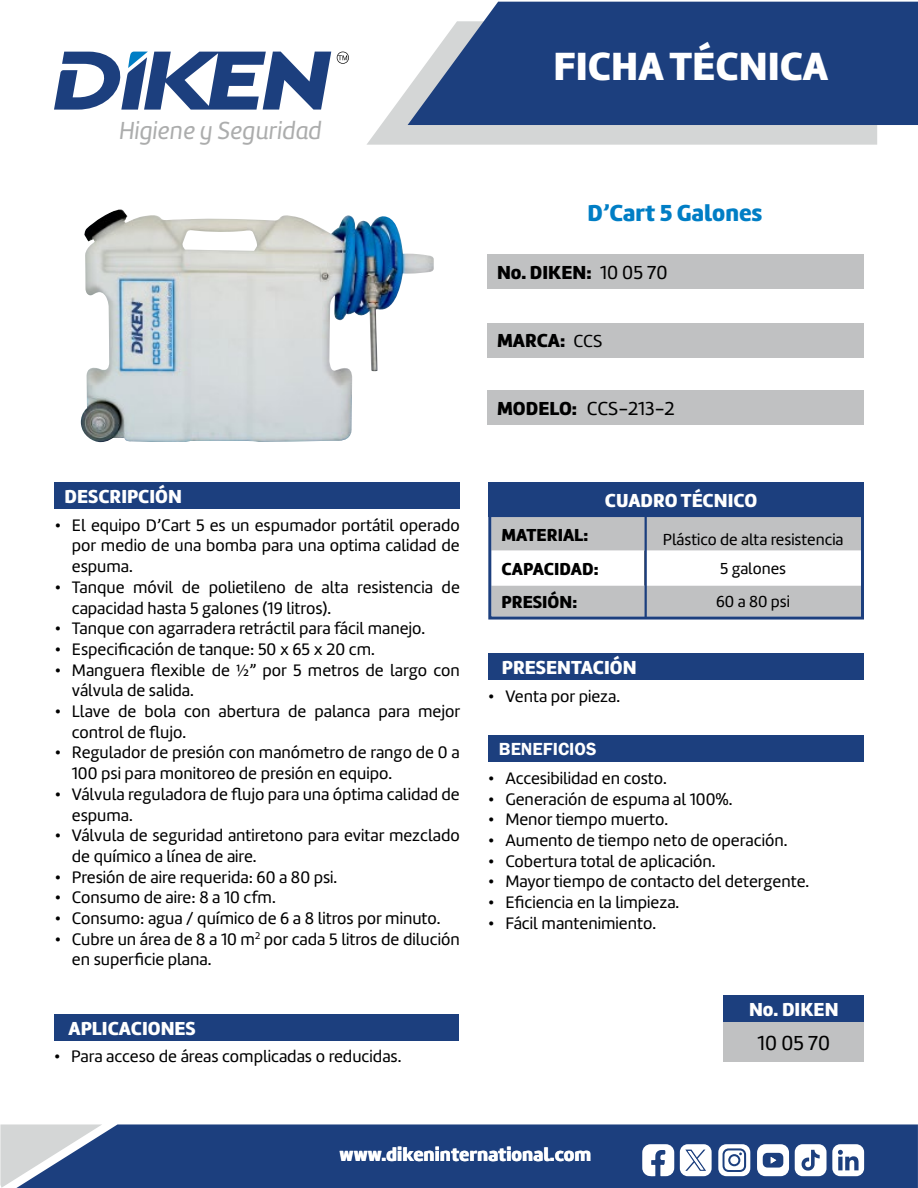
<style>
.page{position:relative;width:918px;height:1188px;background:#fff}
.page>*{position:absolute;margin:0;border:0;box-sizing:border-box;transform-origin:0 0}
.t1{font:40.8px "Amelia Basic Black";color:#fff}
.t2{font:25.5px "Amelia Basic Italic";color:#acadad}
.t3{font:24px "Amelia Basic Black";color:#007ec5}
.t4{font:21px "Amelia Basic";color:#000}
.t5{font:19.5px "Amelia Basic Black";color:#fff}
.t6{font:19.5px "Amelia Basic Black";color:#000}
.t7{font:19.5px "Amelia Basic";color:#000}
.t8{font:18px "Amelia Basic Black";color:#000}
.t9{font:600 18px "Franklin Gothic";color:#fff}
.t10{font:17.25px/20.7px "Amelia Basic";color:#000}
.t11{font:16.5px "Amelia Basic";color:#000}
.s1{font-family:"Myriad Pro"}
.s2{font-family:"Amelia Basic"}
.s3{font-family:"Amelia Basic";font-size:18px}
.s4{font-family:"Amelia Basic Black"}
</style>
<div class="page">
<div style="left:102px;top:1124px;width:816px;height:64px;background:#1c3f7e"></div>
<svg style="left:0;top:1124px;width:102px;height:64px;background:#99a6bd"></svg>
<svg style="left:367px;top:88px;width:510px;height:57px;background:#d8dada"></svg>
<svg style="left:408px;top:2px;width:510px;height:123px;background:#315089"></svg>
<svg style="left:54px;top:51px;width:277px;height:59px"></svg>
<svg style="left:337px;top:52px;width:12px;height:12px"></svg>
<svg style="left:680px;top:1144px;width:32px;height:32px"></svg>
<svg style="left:642px;top:1144px;width:32px;height:32px"></svg>
<svg style="left:718px;top:1144px;width:32px;height:32px"></svg>
<div style="left:730px;top:1156px;width:8px;height:8px;background:#fff;border-radius:50%"></div>
<svg style="left:757px;top:1144px;width:32px;height:32px"></svg>
<svg style="left:795px;top:1144px;width:69px;height:32px"></svg>
<div style="left:487px;top:255px;width:377px;height:34px;background:#c0c1c2"></div>
<div style="left:487px;top:323px;width:377px;height:34px;background:#c0c1c2"></div>
<div style="left:487px;top:391px;width:377px;height:34px;background:#c0c1c2"></div>
<div style="left:55px;top:483px;width:405px;height:26px;background:#1c3f7e"></div>
<div style="left:54px;top:1014px;width:405px;height:26px;background:#1c3f7e"></div>
<div style="left:488px;top:654px;width:376px;height:26px;background:#1c3f7e"></div>
<div style="left:488px;top:736px;width:376px;height:26px;background:#1c3f7e"></div>
<div style="left:724px;top:995px;width:140px;height:27px;background:#1c3f7e"></div>
<div style="left:724px;top:1022px;width:140px;height:40px;background:#c0c1c2"></div>
<img style="left:81px;top:209px;width:353px;height:233px">
<div style="left:488px;top:483px;width:376px;height:34px;background:#1c3f7e"></div>
<svg style="left:492px;top:518px;width:368px;height:98px"></svg>
<hr style="left:644px;top:551px;width:2px;height:34px;background:#000">
<div style="left:488px;top:514px;width:376px;height:106px;border:3px solid #1c3f7e"></div>
<hr style="left:645px;top:517px;width:2px;height:101px;background:#1c3f7e">
<h2 class="t2" style="left:119px;top:116px;width:204px">Higiene y Seguridad</h2>
<p class="t5" style="left:65px;top:485px;width:119px">DESCRIPCIÓN</p>
<p class="t10" style="left:72px;top:515px;width:389px;text-align:justify;text-indent:-17px">• El equipo D’Cart 5 es un espumador portátil operado por medio de una bomba para una optima calidad de espuma.</p>
<p class="t10" style="left:72px;top:577px;width:390px;text-indent:-17px">• Tanque móvil de polietileno de alta resistencia de capacidad hasta 5 galones (19 litros).</p>
<p class="t10" style="left:55px;top:618px;width:372px">• Tanque con agarradera retráctil para fácil manejo.</p>
<p class="t10" style="left:55px;top:639px;width:322px">• Especificación de tanque: 50 x 65 x 20 cm.</p>
<p class="t10" style="left:72px;top:660px;width:389px;text-indent:-17px">• Manguera flexible de <span class="s1">½</span>” por 5 metros de largo con válvula de salida.</p>
<p class="t10" style="left:72px;top:701px;width:390px;text-indent:-17px">• Llave de bola con abertura de palanca para mejor control de flujo.</p>
<p class="t10" style="left:72px;top:742px;width:389px;text-indent:-17px">• Regulador de presión con manómetro de rango de 0 a<br>100 psi para monitoreo de presión en equipo.</p>
<p class="t10" style="left:72px;top:784px;width:389px;text-indent:-17px">• Válvula reguladora de flujo para una óptima calidad de espuma.</p>
<p class="t10" style="left:72px;top:825px;width:389px;text-indent:-17px">• Válvula de seguridad antiretono para evitar mezclado de químico a línea de aire.</p>
<p class="t10" style="left:55px;top:867px;width:284px">• Presión de aire requerida: 60 a 80 psi.</p>
<p class="t10" style="left:55px;top:887px;width:222px">• Consumo de aire: 8 a 10 cfm.</p>
<p class="t10" style="left:55px;top:908px;width:387px">• Consumo: agua / químico de 6 a 8 litros por minuto.</p>
<p class="t10" style="left:72px;top:929px;width:390px;text-indent:-17px">• Cubre un área de 8 a 10 m<sup>2</sup> por cada 5 litros de dilución en superficie plana.</p>
<p class="t5" style="left:69px;top:1016px;width:129px">APLICACIONES</p>
<p class="t10" style="left:54px;top:1046px;width:349px">• Para acceso de áreas complicadas o reducidas.</p>
<h1 class="t1" style="left:553px;top:41px;width:276px">FICHA TÉCNICA</h1>
<h3 class="t3" style="left:587px;top:198px;width:177px">D’Cart 5 Galones</h3>
<p class="t6" style="left:497px;top:261px;width:172px">No. DIKEN: <span class="s2">10 05 70</span></p>
<p class="t6" style="left:497px;top:329px;width:107px">MARCA: <span class="s3">CCS</span></p>
<p class="t7" style="left:497px;top:397px;width:179px"><span class="s4">MODELO:</span> CCS-213-2</p>
<p class="t5" style="left:605px;top:489px;width:154px">CUADRO TÉCNICO</p>
<p class="t8" style="left:502px;top:524px;width:88px">MATERIAL:</p>
<p class="t11" style="left:663px;top:530px;width:182px">Plástico de alta resistencia</p>
<p class="t8" style="left:502px;top:558px;width:98px">CAPACIDAD:</p>
<p class="t11" style="left:720px;top:559px;width:68px">5 galones</p>
<p class="t8" style="left:502px;top:591px;width:77px">PRESIÓN:</p>
<p class="t11" style="left:716px;top:592px;width:75px">60 a 80 psi</p>
<p class="t5" style="left:502px;top:656px;width:136px">PRESENTACIÓN</p>
<p class="t10" style="left:488px;top:686px;width:133px">• Venta por pieza.</p>
<p class="t9" style="left:499px;top:738px;width:99px">BENEFICIOS</p>
<p class="t10" style="left:488px;top:768px;width:180px">• Accesibilidad en costo.</p>
<p class="t10" style="left:488px;top:788px;width:246px">• Generación de espuma al 100%.</p>
<p class="t10" style="left:488px;top:809px;width:181px">• Menor tiempo muerto.</p>
<p class="t10" style="left:488px;top:830px;width:301px">• Aumento de tiempo neto de operación.</p>
<p class="t10" style="left:488px;top:851px;width:229px">• Cobertura total de aplicación.</p>
<p class="t10" style="left:488px;top:871px;width:322px">• Mayor tiempo de contacto del detergente.</p>
<p class="t10" style="left:488px;top:892px;width:193px">• Eficiencia en la limpieza.</p>
<p class="t10" style="left:488px;top:913px;width:169px">• Fácil mantenimiento.</p>
<p class="t5" style="left:749px;top:998px;width:91px">No. DIKEN</p>
<p class="t4" style="left:758px;top:1031px;width:74px">10 05 70</p>
<p class="t5" style="left:340px;top:1143px;width:253px">www.dikeninternational.com</p>
</div>
